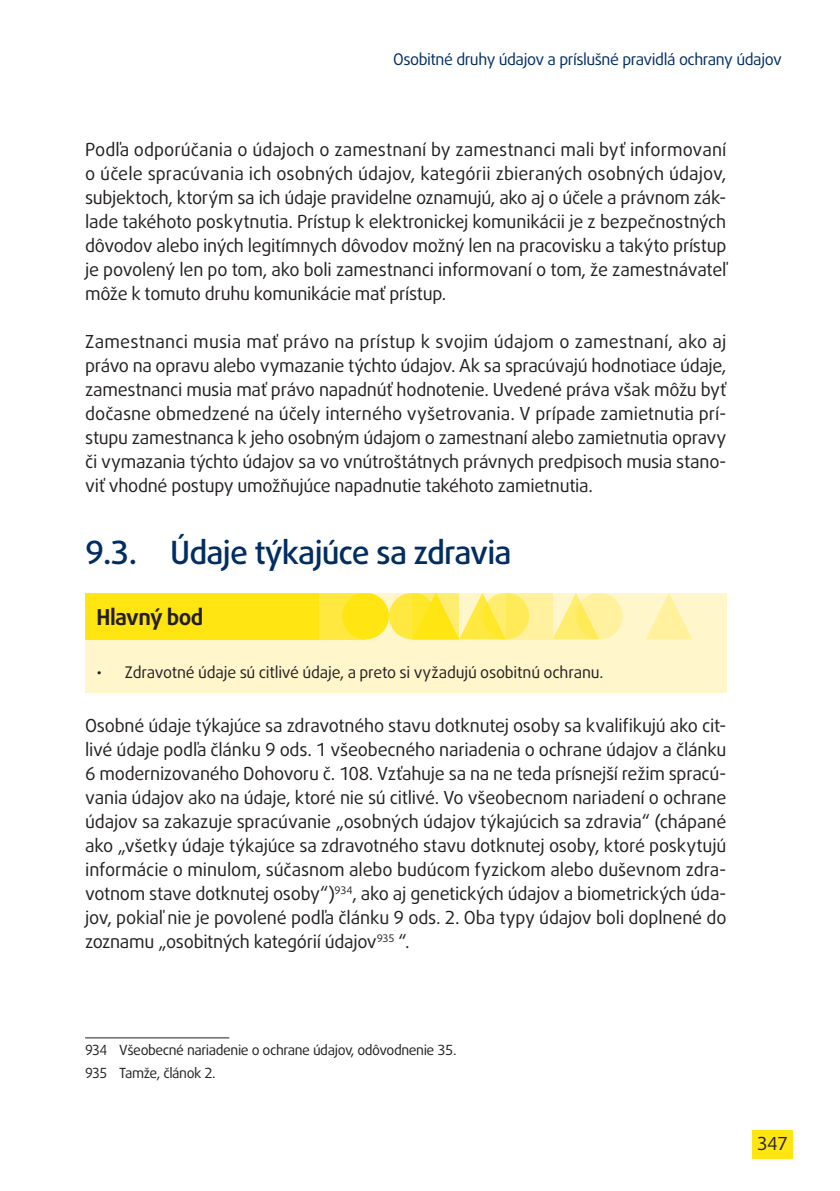
<style>
.page{position:relative;width:840px;height:1191px;background:#fff}
.page>*{position:absolute;margin:0;border:0;box-sizing:border-box;transform-origin:0 0}
.t1{font:500 32px "Daxline Pro";letter-spacing:-.03em;color:#002d62}
.keypoints_title_SW{font:700 22px "Daxline Pro";letter-spacing:-.025em;color:#231f20}
.body{font:18px/24px "Daxline Pro";letter-spacing:-.015em;color:#231f20;text-align:justify}
.body_sb2{font:18px/24px "Daxline Pro";letter-spacing:-.02em;color:#231f20;text-align:justify}
.t2{font:16px "Daxline Pro";letter-spacing:-.015em;color:#231f20}
.t3{font:16px "Daxline Pro";letter-spacing:-.03em;color:#002d62}
.footnote{font:14px "Daxline Pro";letter-spacing:-.03em;color:#231f20;scale:.95 1}
</style>
<div class="page">
<div style="left:85px;top:593px;width:641px;height:80px;background:#fff6cc"></div>
<div style="left:389px;top:593px;width:46px;height:46px;background:#ffe940;border-radius:50%"></div>
<div style="left:318px;top:593px;width:47px;height:46px;background:#ffe940"></div>
<div style="left:85px;top:593px;width:233px;height:46px;background:#ffe512"></div>
<svg style="left:552px;top:593px;width:42px;height:46px"></svg>
<svg style="left:646px;top:593px;width:46px;height:46px"></svg>
<div style="left:342px;top:593px;width:47px;height:46px;background:#ffe512;border-radius:50%"></div>
<svg style="left:459px;top:593px;width:42px;height:46px"></svg>
<svg style="left:482px;top:593px;width:47px;height:46px"></svg>
<svg style="left:575px;top:593px;width:47px;height:46px;background:#ffef8d"></svg>
<svg style="left:412px;top:593px;width:47px;height:46px;background:#ffe730"></svg>
<svg style="left:506px;top:593px;width:46px;height:46px;background:#ffee82"></svg>
<div style="left:752px;top:1130px;width:40px;height:29px;background:#ffe512"></div>
<div style="left:85px;top:648px;width:641px;height:44px;background:#fff6cc"></div>
<hr style="left:85px;top:1037px;width:144px;height:1px;background:#231f20">
<p class="t3" style="left:393px;top:49px;width:390px">Osobitné druhy údajov a príslušné pravidlá ochrany údajov</p>
<p class="body" style="left:85px;top:138px;width:642px">Podľa odporúčania o údajoch o zamestnaní by zamestnanci mali byť informovaní o účele spracúvania ich osobných údajov, kategórii zbieraných osobných údajov, subjektoch, ktorým sa ich údaje pravidelne oznamujú, ako aj o účele a právnom zák&shy;lade takéhoto poskytnutia. Prístup k elektronickej komunikácii je z bezpečnostných dôvodov alebo iných legitímnych dôvodov možný len na pracovisku a takýto prístup je povolený len po tom, ako boli zamestnanci informovaní o tom, že zamestnávateľ môže k tomuto druhu komunikácie mať prístup.</p>
<p class="body" style="left:85px;top:330px;width:642px">Zamestnanci musia mať právo na prístup k svojim údajom o zamestnaní, ako aj právo na opravu alebo vymazanie týchto údajov. Ak sa spracúvajú hodnotiace údaje, zamestnanci musia mať právo napadnúť hodnotenie. Uvedené práva však môžu byť dočasne obmedzené na účely interného vyšetrovania. V prípade zamietnutia prí&shy;stupu zamestnanca k jeho osobným údajom o zamestnaní alebo zamietnutia opravy či vymazania týchto údajov sa vo vnútroštátnych právnych predpisoch musia stano&shy;viť vhodné postupy umožňujúce napadnutie takéhoto zamietnutia.</p>
<p class="t1" style="left:85px;top:531px;width:427px">9.3. Údaje týkajúce sa zdravia</p>
<p class="keypoints_title_SW" style="left:96px;top:602px;width:108px">Hlavný bod</p>
<p class="t2" style="left:96px;top:661px;width:508px">• Zdravotné údaje sú citlivé údaje, a preto si vyžadujú osobitnú ochranu.</p>
<p class="body_sb2" style="left:85px;top:714px;width:642px">Osobné údaje týkajúce sa zdravotného stavu dotknutej osoby sa kvalifikujú ako cit&shy;livé údaje podľa článku 9 ods. 1 všeobecného nariadenia o ochrane údajov a článku 6 modernizovaného Dohovoru č. 108. Vzťahuje sa na ne teda prísnejší režim spracú&shy;vania údajov ako na údaje, ktoré nie sú citlivé. Vo všeobecnom nariadení o ochrane údajov sa zakazuje spracúvanie „osobných údajov týkajúcich sa zdravia“ (chápané ako „všetky údaje týkajúce sa zdravotného stavu dotknutej osoby, ktoré poskytujú informácie o minulom, súčasnom alebo budúcom fyzickom alebo duševnom zdra&shy;votnom stave dotknutej osoby“)<sup>934</sup>, ako aj genetických údajov a biometrických úda&shy;jov, pokiaľ nie je povolené podľa článku 9 ods. 2. Oba typy údajov boli doplnené do zoznamu „osobitných kategórií údajov<sup>935</sup> “.</p>
<p class="footnote" style="left:85px;top:1040px;width:392px">934 Všeobecné nariadenie o ochrane údajov, odôvodnenie 35.</p>
<p class="footnote" style="left:85px;top:1063px;width:139px">935 Tamže, článok 2.</p>
<p class="body_sb2" style="left:756px;top:1131px;width:32px">347</p>
</div>
